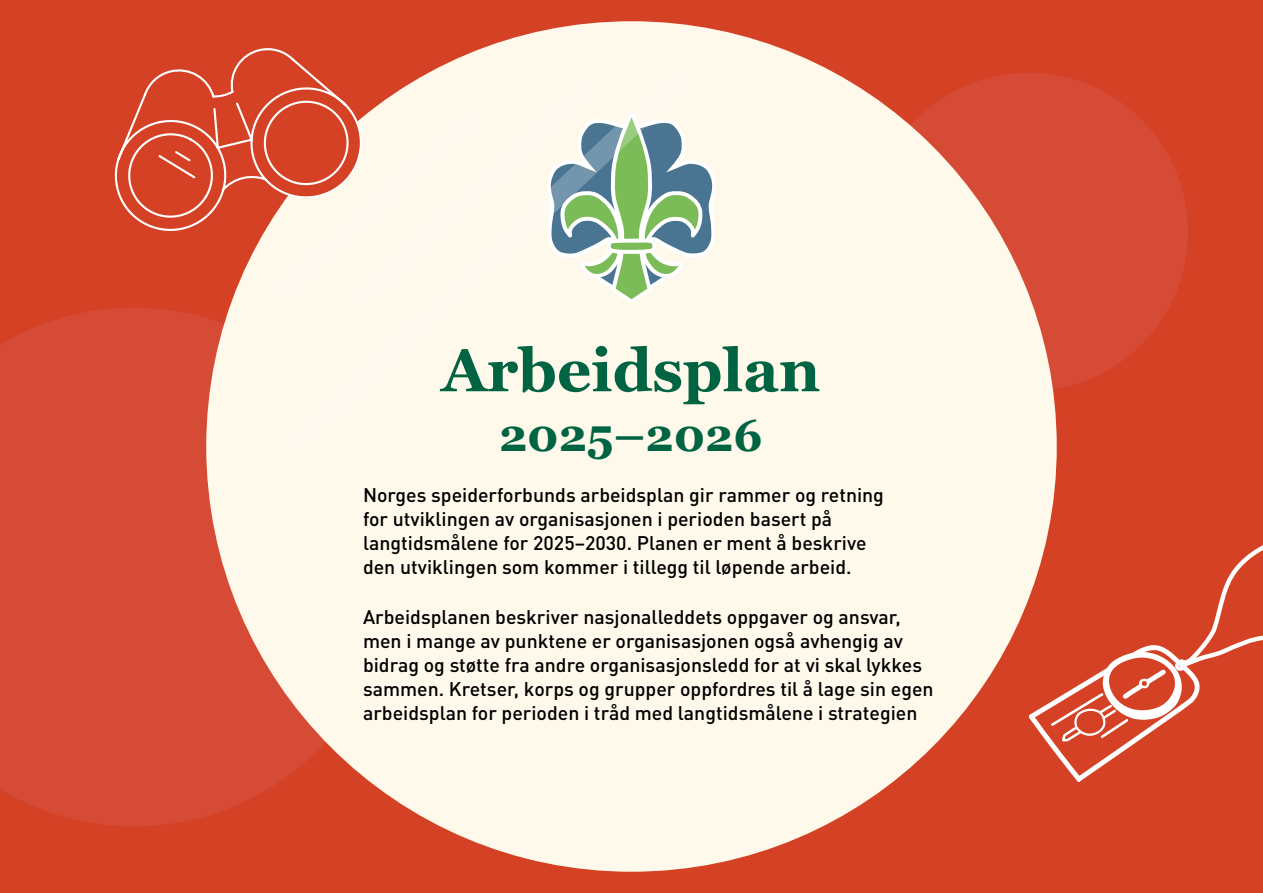
<style>
.page{position:relative;width:1263px;height:893px;background:#d44124}
.page>*{position:absolute;margin:0;border:0;box-sizing:border-box;transform-origin:0 0}
.t1{font:700 60px "Georgia";color:#006342}
.t2{font:700 45px "Georgia";color:#006342}
.t3{font:500 19.5px/24px "DIN Pro";color:#000}
</style>
<div class="page">
<div style="left:870px;top:73px;width:318px;height:318px;background:#d54b35;border-radius:50%"></div>
<svg style="left:0;top:308px;width:390px;height:518px;background:#d44a33"></svg>
<div style="left:206px;top:21px;width:851px;height:851px;background:#fef9ea;border-radius:50%"></div>
<svg style="left:114px;top:48px;width:196px;height:190px"></svg>
<svg style="left:1028px;top:530px;width:235px;height:252px"></svg>
<svg style="left:688px;top:160px;width:28px;height:97px;background:#92aeb4"></svg>
<svg style="left:271px;top:91px;width:18px;height:147px"></svg>
<svg style="left:289px;top:73px;width:399px;height:230px"></svg>
<h1 class="t1" style="left:441px;top:325px;width:380px">Arbeidsplan</h1>
<h2 class="t2" style="left:499px;top:402px;width:265px">2025–2026</h2>
<p class="t3" style="left:363px;top:482px;width:522px">Norges speiderforbunds arbeidsplan gir rammer og retning for utviklingen av organisasjonen i perioden basert på langtidsmålene for 2025–2030. Planen er ment å beskrive den utviklingen som kommer i tillegg til løpende arbeid.</p>
<p class="t3" style="left:363px;top:604px;width:572px">Arbeidsplanen beskriver nasjonalleddets oppgaver og ansvar, men i mange av punktene er organisasjonen også avhengig av bidrag og støtte fra andre organisasjonsledd for at vi skal lykkes sammen. Kretser, korps og grupper oppfordres til å lage sin egen arbeidsplan for perioden i tråd med langtidsmålene i strategien</p>
</div>
